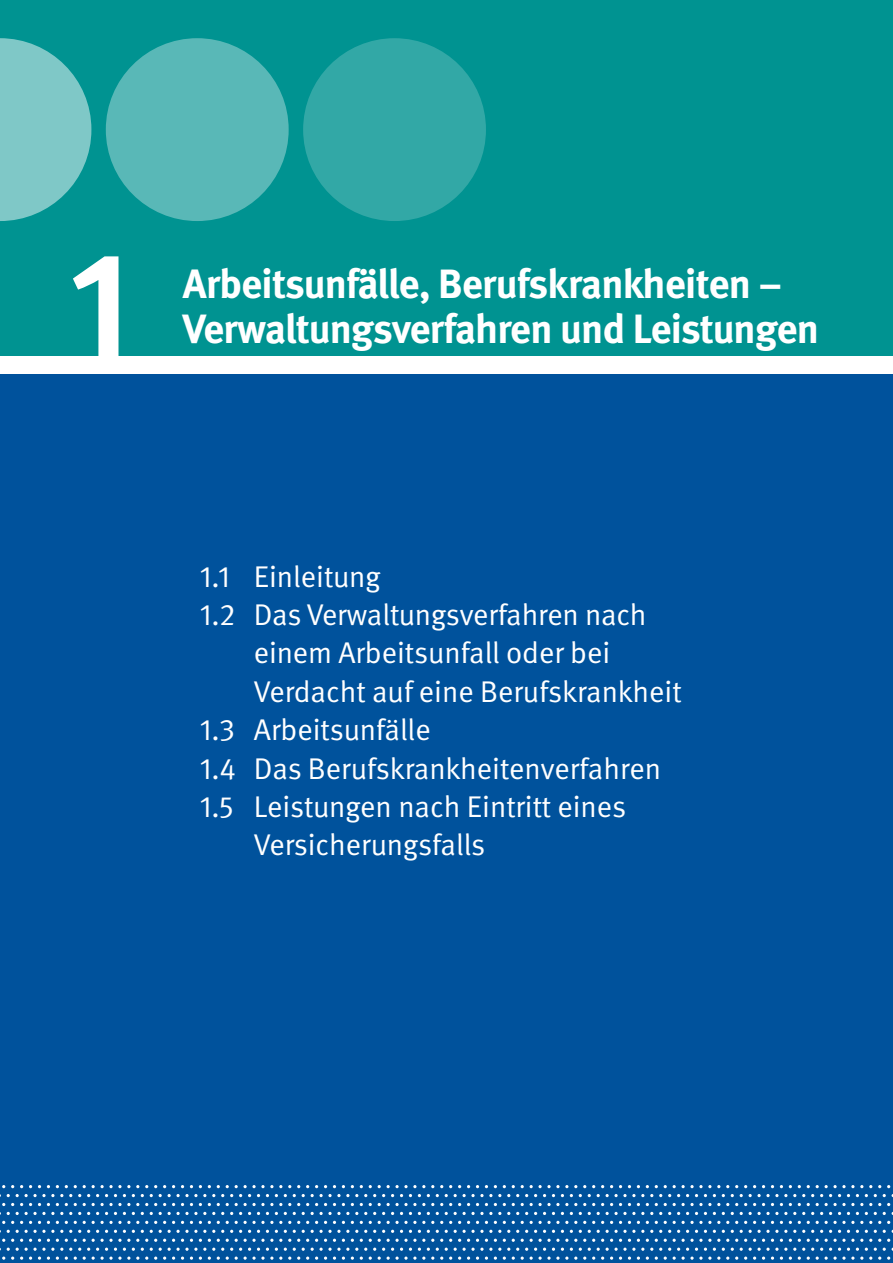
<style>
.page{position:relative;width:893px;height:1263px;background:#fff}
.page>*{position:absolute;margin:0;border:0;box-sizing:border-box;transform-origin:0 0}
.t1{font:700 153px "DGUV Meta";color:#fff}
.t2{font:700 40.8px/45px "DGUV Meta";letter-spacing:-.015em;color:#fff}
.t3{font:30px "DGUV Meta";color:#fff}
</style>
<div class="page">
<div style="left:0;top:374px;width:893px;height:889px;background:#00529c"></div>
<div style="left:0;top:0;width:893px;height:355px;background:#009391"></div>
<div style="left:106px;top:38px;width:183px;height:183px;background:#59b8b7;border-radius:50%"></div>
<svg style="left:0;top:38px;width:91px;height:183px"></svg>
<div style="left:303px;top:38px;width:183px;height:183px;background:#32a8a6;border-radius:50%"></div>
<svg style="left:235px;top:1185px;width:38px;height:3px"></svg>
<svg style="left:378px;top:1185px;width:47px;height:3px"></svg>
<svg style="left:530px;top:1185px;width:38px;height:3px"></svg>
<svg style="left:673px;top:1185px;width:38px;height:3px"></svg>
<svg style="left:816px;top:1185px;width:38px;height:3px"></svg>
<svg style="left:235px;top:1203px;width:38px;height:3px"></svg>
<svg style="left:378px;top:1203px;width:47px;height:3px"></svg>
<svg style="left:530px;top:1203px;width:38px;height:3px"></svg>
<svg style="left:673px;top:1203px;width:38px;height:3px"></svg>
<svg style="left:816px;top:1203px;width:38px;height:3px"></svg>
<svg style="left:235px;top:1221px;width:38px;height:3px"></svg>
<svg style="left:378px;top:1221px;width:47px;height:3px"></svg>
<svg style="left:530px;top:1221px;width:38px;height:3px"></svg>
<svg style="left:673px;top:1221px;width:38px;height:3px"></svg>
<svg style="left:816px;top:1221px;width:38px;height:3px"></svg>
<svg style="left:168px;top:1194px;width:38px;height:3px"></svg>
<svg style="left:311px;top:1194px;width:38px;height:3px"></svg>
<svg style="left:454px;top:1194px;width:38px;height:3px"></svg>
<svg style="left:597px;top:1194px;width:38px;height:3px"></svg>
<svg style="left:740px;top:1194px;width:38px;height:3px"></svg>
<svg style="left:168px;top:1212px;width:38px;height:3px"></svg>
<svg style="left:311px;top:1212px;width:38px;height:3px"></svg>
<svg style="left:454px;top:1212px;width:38px;height:3px"></svg>
<svg style="left:597px;top:1212px;width:38px;height:3px"></svg>
<svg style="left:740px;top:1212px;width:38px;height:3px"></svg>
<svg style="left:168px;top:1230px;width:38px;height:3px"></svg>
<svg style="left:311px;top:1230px;width:38px;height:3px"></svg>
<svg style="left:454px;top:1230px;width:38px;height:3px"></svg>
<svg style="left:597px;top:1230px;width:38px;height:3px"></svg>
<svg style="left:740px;top:1230px;width:38px;height:3px"></svg>
<svg style="left:230px;top:1239px;width:124px;height:21px"></svg>
<svg style="left:355px;top:1239px;width:120px;height:21px"></svg>
<svg style="left:476px;top:1239px;width:115px;height:21px"></svg>
<svg style="left:592px;top:1239px;width:124px;height:21px"></svg>
<svg style="left:717px;top:1239px;width:111px;height:21px"></svg>
<svg style="left:829px;top:1239px;width:64px;height:21px"></svg>
<svg style="left:92px;top:1185px;width:38px;height:3px"></svg>
<svg style="left:92px;top:1203px;width:38px;height:3px"></svg>
<svg style="left:92px;top:1221px;width:38px;height:3px"></svg>
<svg style="left:25px;top:1194px;width:38px;height:3px"></svg>
<svg style="left:25px;top:1212px;width:38px;height:3px"></svg>
<svg style="left:25px;top:1230px;width:38px;height:3px"></svg>
<svg style="left:0;top:1239px;width:113px;height:21px"></svg>
<svg style="left:114px;top:1239px;width:115px;height:21px"></svg>
<h1 class="t1" style="left:70px;top:214px;width:64px">1</h1>
<h2 class="t2" style="left:183px;top:263px;width:638px">Arbeitsunfälle, Berufskrankheiten –<br>Verwaltungsverfahren und Leistungen</h2>
<p class="t3" style="left:200px;top:559px;width:182px">1.1 Einleitung</p>
<p class="t3" style="left:200px;top:597px;width:448px">1.2 Das Verwaltungsverfahren nach</p>
<p class="t3" style="left:254px;top:635px;width:358px">einem Arbeitsunfall oder bei</p>
<p class="t3" style="left:254px;top:674px;width:429px">Verdacht auf eine Berufskrankheit</p>
<p class="t3" style="left:200px;top:712px;width:232px">1.3 Arbeitsunfälle</p>
<p class="t3" style="left:200px;top:751px;width:463px">1.4 Das Berufskrankheitenverfahren</p>
<p class="t3" style="left:200px;top:789px;width:428px">1.5 Leistungen nach Eintritt eines</p>
<p class="t3" style="left:254px;top:827px;width:233px">Versicherungsfalls</p>
</div>
